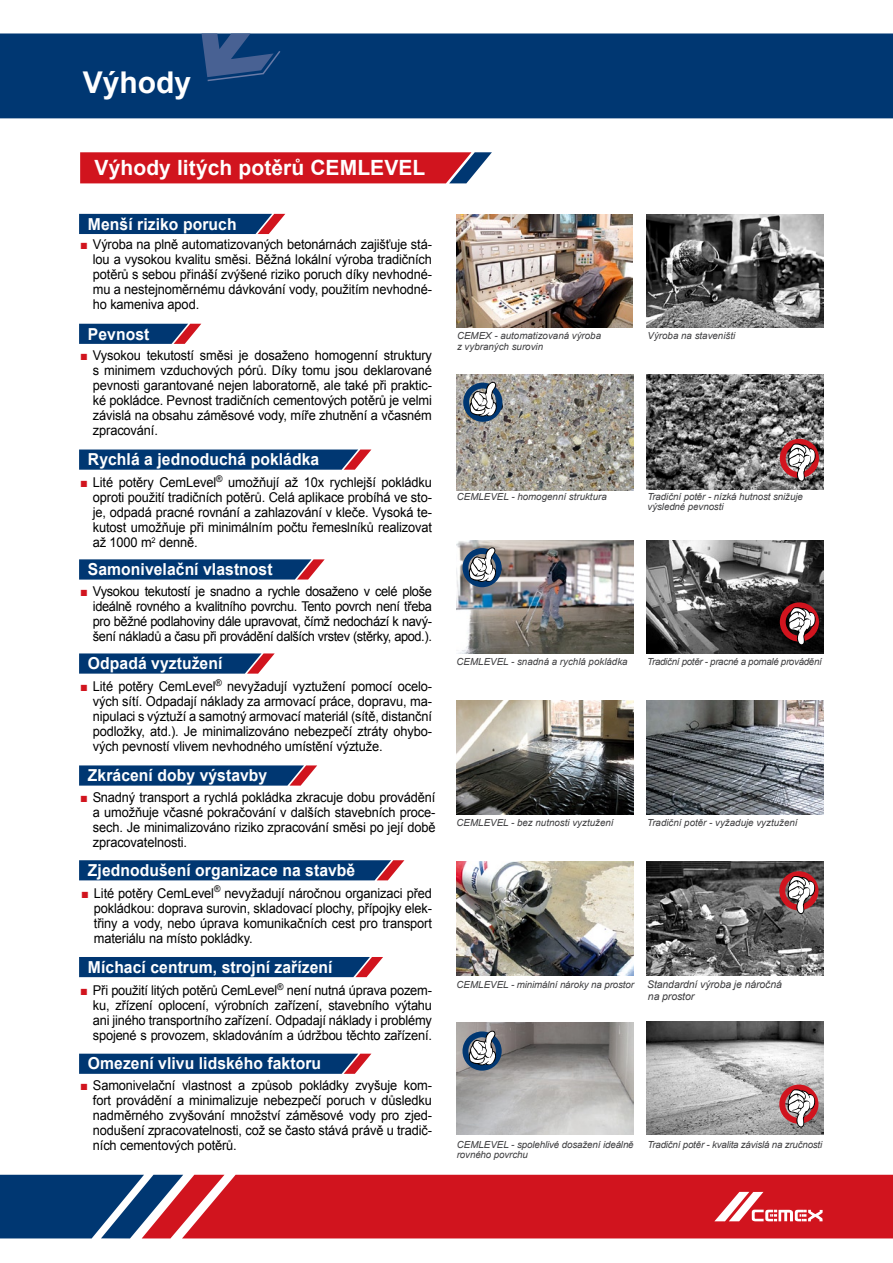
<style>
.page{position:relative;width:893px;height:1263px;background:#fff}
.page>*{position:absolute;margin:0;border:0;box-sizing:border-box;transform-origin:0 0}
.t1{font:700 30px "Arial";color:#fff}
.t2{font:700 21px "Arial";letter-spacing:.005em;color:#fff}
.t3{font:700 16.5px "Arial";letter-spacing:.005em;color:#fff;scale:.95 1}
.t4{font:13.5px/15px "Arial";letter-spacing:-.01em;color:#000;text-align:justify;scale:.95 1}
.t5{font:italic 10.5px "Arial";letter-spacing:-.01em;color:#3e3e40}
.t6{font:italic 9.75px/10.5px "Arial";color:#3e3e40}
.t7{font:italic 9.75px "Arial";letter-spacing:-.02em;color:#3e3e40}
.t8{font:italic 9.75px "Arial";letter-spacing:-.03em;color:#3e3e40}
.s1{font-family:"Times New Roman";color:#d1141e}
.s2{font-size:10.5px}
</style>
<div class="page">
<div style="left:0;top:33px;width:893px;height:85px;background:#003772"></div>
<svg style="left:202px;top:33px;width:80px;height:49px;background:#264e83"></svg>
<svg style="left:0;top:1175px;width:893px;height:63px;background:#b02637"></svg>
<svg style="left:80px;top:152px;width:412px;height:31px;background:#ca202c"></svg>
<svg style="left:79px;top:214px;width:206px;height:20px;background:#173f74"></svg>
<svg style="left:79px;top:324px;width:122px;height:20px;background:#294576"></svg>
<svg style="left:79px;top:449px;width:292px;height:21px;background:#1a4479"></svg>
<svg style="left:79px;top:559px;width:246px;height:21px;background:#1d4579"></svg>
<svg style="left:79px;top:653px;width:196px;height:21px;background:#22477a"></svg>
<svg style="left:79px;top:765px;width:238px;height:21px;background:#1d4579"></svg>
<svg style="left:79px;top:860px;width:325px;height:20px;background:#113e75"></svg>
<svg style="left:79px;top:957px;width:304px;height:20px;background:#103c73"></svg>
<svg style="left:79px;top:1054px;width:292px;height:20px;background:#123e74"></svg>
<img style="left:457px;top:701px;width:176px;height:113px">
<img style="left:647px;top:701px;width:176px;height:113px">
<img style="left:457px;top:374px;width:176px;height:116px">
<img style="left:647px;top:374px;width:176px;height:115px">
<svg style="left:463px;top:382px;width:39px;height:40px"></svg>
<svg style="left:780px;top:439px;width:39px;height:43px"></svg>
<img style="left:647px;top:540px;width:176px;height:113px">
<img style="left:457px;top:540px;width:176px;height:113px">
<svg style="left:462px;top:547px;width:40px;height:40px"></svg>
<svg style="left:780px;top:602px;width:39px;height:44px"></svg>
<img style="left:457px;top:1022px;width:176px;height:113px">
<svg style="left:462px;top:1030px;width:40px;height:41px"></svg>
<img style="left:647px;top:1022px;width:176px;height:113px">
<svg style="left:779px;top:1084px;width:39px;height:44px"></svg>
<img style="left:457px;top:214px;width:176px;height:114px">
<img style="left:647px;top:214px;width:176px;height:114px">
<img style="left:457px;top:861px;width:176px;height:115px">
<img style="left:647px;top:861px;width:176px;height:115px">
<svg style="left:779px;top:871px;width:39px;height:44px"></svg>
<h1 class="t1" style="left:83px;top:63px;width:110px">Výhody</h1>
<h2 class="t2" style="left:95px;top:154px;width:332px">Výhody litých potěrů CEMLEVEL</h2>
<p class="t3" style="left:88px;top:213px;width:158px">Menší riziko poruch</p>
<p class="t4" style="left:93px;top:237px;width:358px;text-indent:-13px"><span class="s1">■</span> Výroba na plně automatizovaných betonárnách zajišťuje stá&shy;lou a vysokou kvalitu směsi. Běžná lokální výroba tradičních potěrů s sebou přináší zvýšené riziko poruch díky nevhodné&shy;mu a nestejnoměrnému dávkování vody, použitím nevhodné&shy;ho kameniva apod.</p>
<p class="t3" style="left:88px;top:323px;width:66px">Pevnost</p>
<p class="t4" style="left:93px;top:348px;width:358px;text-indent:-13px"><span class="s1">■</span> Vysokou tekutostí směsi je dosaženo homogenní struktury s minimem vzduchových pórů. Díky tomu jsou deklarované pevnosti garantované nejen laboratorně, ale také při praktic&shy;ké pokládce. Pevnost tradičních cementových potěrů je velmi závislá na obsahu záměsové vody, míře zhutnění a včasném zpracování.</p>
<p class="t3" style="left:88px;top:449px;width:245px">Rychlá a jednoduchá pokládka</p>
<p class="t4" style="left:93px;top:475px;width:358px;text-indent:-13px"><span class="s1">■</span> Lité potěry CemLevel<sup>®</sup> umožňují až 10x rychlejší pokládku oproti použití tradičních potěrů. Celá aplikace probíhá ve sto&shy;je, odpadá pracné rovnání a zahlazování v kleče. Vysoká te&shy;kutost umožňuje při minimálním počtu řemeslníků realizovat až 1000 m<sup>2</sup> denně.</p>
<p class="t3" style="left:88px;top:558px;width:196px">Samonivelační vlastnost</p>
<p class="t4" style="left:93px;top:584px;width:358px;text-indent:-13px"><span class="s1">■</span> Vysokou tekutostí je snadno a rychle dosaženo v celé ploše ideálně rovného a kvalitního povrchu. Tento povrch není třeba pro běžné podlahoviny dále upravovat, čímž nedochází k navý&shy;šení nákladů a času při provádění dalších vrstev (stěrky, apod.).</p>
<p class="t3" style="left:88px;top:653px;width:143px">Odpadá vyztužení</p>
<p class="t4" style="left:93px;top:679px;width:358px;text-indent:-13px"><span class="s1">■</span> Lité potěry CemLevel<sup>®</sup> nevyžadují vyztužení pomocí ocelo&shy;vých sítí. Odpadají náklady za armovací práce, dopravu, ma&shy;nipulaci s výztuží a samotný armovací materiál (sítě, distanční podložky, atd.). Je minimalizováno nebezpečí ztráty ohybo&shy;vých pevností vlivem nevhodného umístění výztuže.</p>
<p class="t3" style="left:88px;top:764px;width:190px">Zkrácení doby výstavby</p>
<p class="t4" style="left:93px;top:790px;width:362px;text-indent:-13px"><span class="s1">■</span> Snadný transport a rychlá pokládka zkracuje dobu provádění a umožňuje včasné pokračování v dalších stavebních proce&shy;sech. Je minimalizováno riziko zpracování směsi po její době zpracovatelnosti.</p>
<p class="t3" style="left:88px;top:859px;width:283px">Zjednodušení organizace na stavbě</p>
<p class="t4" style="left:94px;top:885px;width:357px;text-indent:-13px"><span class="s1">■</span> Lité potěry CemLevel<sup>®</sup> nevyžadují náročnou organizaci před pokládkou: doprava surovin, skladovací plochy, přípojky elek&shy;třiny a vody, nebo úprava komunikačních cest pro transport materiálu na místo pokládky.</p>
<p class="t3" style="left:88px;top:956px;width:259px">Míchací centrum, strojní zařízení</p>
<p class="t4" style="left:93px;top:983px;width:358px;text-indent:-13px"><span class="s1">■</span> Při použití litých potěrů CemLevel<sup>®</sup> není nutná úprava pozem&shy;ku, zřízení oplocení, výrobních zařízení, stavebního výtahu ani jiného transportního zařízení. Odpadají náklady i problémy spojené s provozem, skladováním a údržbou těchto zařízení.</p>
<p class="t3" style="left:88px;top:1053px;width:247px">Omezení vlivu lidského faktoru</p>
<p class="t4" style="left:93px;top:1078px;width:358px;text-indent:-13px"><span class="s1">■</span> Samonivelační vlastnost a způsob pokládky zvyšuje kom&shy;fort provádění a minimalizuje nebezpečí poruch v důsledku nadměrného zvyšování množství záměsové vody pro zjed&shy;nodušení zpracovatelnosti, což se často stává právě u tradič&shy;ních cementových potěrů.</p>
<p class="t6" style="left:457px;top:331px;width:146px">CEMEX - automatizovaná výroba</p>
<p class="t6" style="left:647px;top:331px;width:89px">Výroba na staveništi</p>
<p class="t6" style="left:457px;top:341px;width:88px">z vybraných surovin</p>
<p class="t6" style="left:457px;top:491px;width:151px">CEMLEVEL - homogenní struktura</p>
<p class="t6" style="left:647px;top:491px;width:157px">Tradiční potěr - nízká hutnost snižuje výsledné pevnosti</p>
<p class="t6" style="left:457px;top:656px;width:173px">CEMLEVEL - snadná a rychlá pokládka</p>
<p class="t8" style="left:647px;top:655px;width:176px">Tradiční potěr - pracné a pomalé provádění</p>
<p class="t6" style="left:457px;top:818px;width:158px">CEMLEVEL - bez nutnosti vyztužení</p>
<p class="t6" style="left:647px;top:818px;width:152px">Tradiční potěr - vyžaduje vyztužení</p>
<p class="t6" style="left:457px;top:979px;width:327px">CEMLEVEL - minimální nároky na prostor <span class="s2">Standardní výroba je náročná</span></p>
<p class="t5" style="left:648px;top:990px;width:48px">na prostor</p>
<p class="t6" style="left:457px;top:1139px;width:178px">CEMLEVEL - spolehlivé dosažení ideálně</p>
<p class="t7" style="left:647px;top:1138px;width:176px">Tradiční potěr - kvalita závislá na zručnosti</p>
<p class="t6" style="left:457px;top:1150px;width:72px">rovného povrchu</p>
</div>
